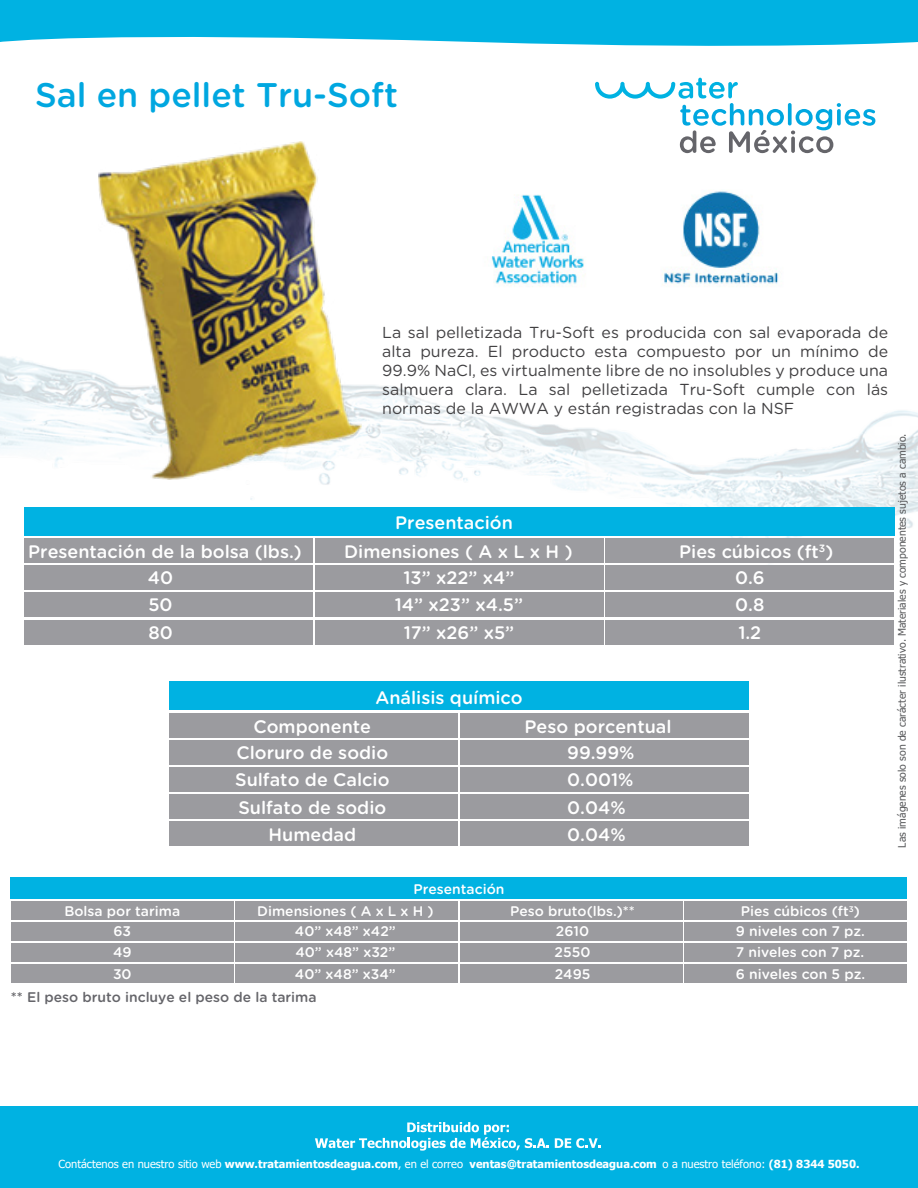
<style>
.page{position:relative;width:918px;height:1188px;background:#fff}
.page>*{position:absolute;margin:0;border:0;box-sizing:border-box;transform-origin:0 0}
.t1{font:500 34.2px "Gotham Rounded";color:#00a7e0}
.t2{font:500 18.15px/27px "Gotham Rounded";color:#fff;text-align:center}
.t3{font:15.9px/19.2px "Gotham Rounded";color:#414042;text-align:justify}
.t4{font:15px "Gotham Rounded";color:#414042}
.t5{font:500 13.95px/20.9px "Gotham Rounded";color:#fff;text-align:justify}
.t6{font:500 13.95px "Gotham Rounded";color:#65656a}
.t7{font:700 11.1px "Tahoma";color:#fff}
.t8{font:10.35px "Tahoma";color:#595a5c}
.s1{font-weight:400}
</style>
<div class="page">
<img style="left:0;top:356px;width:918px;height:210px">
<div style="left:0;top:1106px;width:918px;height:82px;background:#00b2e2"></div>
<div style="left:24px;top:507px;width:870px;height:28px;background:#00b2e2"></div>
<div style="left:24px;top:538px;width:289px;height:25px;background:#9b9b9f"></div>
<div style="left:315px;top:538px;width:289px;height:25px;background:#9b9b9f"></div>
<div style="left:605px;top:538px;width:289px;height:25px;background:#9b9b9f"></div>
<div style="left:24px;top:566px;width:289px;height:24px;background:#9b9b9f"></div>
<div style="left:315px;top:566px;width:289px;height:24px;background:#9b9b9f"></div>
<div style="left:605px;top:566px;width:289px;height:24px;background:#9b9b9f"></div>
<div style="left:24px;top:593px;width:289px;height:24px;background:#9b9b9f"></div>
<div style="left:315px;top:593px;width:289px;height:24px;background:#9b9b9f"></div>
<div style="left:605px;top:593px;width:289px;height:24px;background:#9b9b9f"></div>
<div style="left:24px;top:620px;width:289px;height:24px;background:#9b9b9f"></div>
<div style="left:315px;top:620px;width:289px;height:24px;background:#9b9b9f"></div>
<div style="left:605px;top:620px;width:289px;height:24px;background:#9b9b9f"></div>
<svg style="left:315px;top:1122px;width:234px;height:29px"></svg>
<svg style="left:555px;top:1138px;width:46px;height:10px"></svg>
<svg style="left:0;top:0;width:918px;height:46px;background:#18b9e4"></svg>
<svg style="left:595px;top:78px;width:280px;height:75px"></svg>
<img style="left:99px;top:142px;width:263px;height:338px">
<img style="left:491px;top:194px;width:93px;height:93px">
<img style="left:662px;top:191px;width:117px;height:94px">
<div style="left:169px;top:682px;width:580px;height:28px;background:#00b2e2"></div>
<div style="left:169px;top:713px;width:289px;height:24px;background:#9b9b9f"></div>
<div style="left:460px;top:713px;width:289px;height:24px;background:#9b9b9f"></div>
<div style="left:169px;top:740px;width:289px;height:24px;background:#9b9b9f"></div>
<div style="left:460px;top:740px;width:289px;height:24px;background:#9b9b9f"></div>
<div style="left:169px;top:767px;width:289px;height:25px;background:#9b9b9f"></div>
<div style="left:460px;top:767px;width:289px;height:25px;background:#9b9b9f"></div>
<div style="left:169px;top:795px;width:289px;height:24px;background:#9b9b9f"></div>
<div style="left:460px;top:795px;width:289px;height:24px;background:#9b9b9f"></div>
<div style="left:169px;top:822px;width:289px;height:24px;background:#9b9b9f"></div>
<div style="left:460px;top:822px;width:289px;height:24px;background:#9b9b9f"></div>
<div style="left:11px;top:901px;width:223px;height:19px;background:#9b9b9f"></div>
<div style="left:235px;top:901px;width:223px;height:19px;background:#9b9b9f"></div>
<div style="left:460px;top:901px;width:223px;height:19px;background:#9b9b9f"></div>
<div style="left:11px;top:922px;width:223px;height:19px;background:#9b9b9f"></div>
<div style="left:235px;top:922px;width:223px;height:19px;background:#9b9b9f"></div>
<div style="left:460px;top:922px;width:223px;height:19px;background:#9b9b9f"></div>
<div style="left:11px;top:943px;width:223px;height:19px;background:#9b9b9f"></div>
<div style="left:235px;top:943px;width:223px;height:19px;background:#9b9b9f"></div>
<div style="left:460px;top:943px;width:223px;height:19px;background:#9b9b9f"></div>
<div style="left:11px;top:964px;width:223px;height:19px;background:#9b9b9f"></div>
<div style="left:235px;top:964px;width:223px;height:19px;background:#9b9b9f"></div>
<div style="left:460px;top:964px;width:223px;height:19px;background:#9b9b9f"></div>
<div style="left:684px;top:901px;width:223px;height:19px;background:#9b9b9f"></div>
<div style="left:684px;top:922px;width:223px;height:19px;background:#9b9b9f"></div>
<div style="left:684px;top:943px;width:223px;height:19px;background:#9b9b9f"></div>
<div style="left:684px;top:964px;width:223px;height:19px;background:#9b9b9f"></div>
<div style="left:11px;top:877px;width:896px;height:22px;background:#00b2e2"></div>
<h1 class="t1" style="left:35px;top:71px;width:365px">Sal en pellet Tru-Soft</h1>
<p class="t3" style="left:382px;top:322px;width:507px">La sal pelletizada Tru-Soft es producida con sal evaporada de alta pureza. El producto esta compuesto por un mínimo de 99.9% NaCl, es virtualmente libre de no insolubles y produce una salmuera clara. La sal pelletizada Tru-Soft cumple con las normas de la AWWA y están registradas con la NSF</p>
<p class="t4" style="left:875px;top:371px;width:5px">.</p>
<p class="t2" style="left:395px;top:508px;width:119px">Presentación</p>
<p class="t2" style="left:28px;top:537px;width:275px">Presentación de la bolsa (lbs.)</p>
<p class="t2" style="left:344px;top:537px;width:230px">Dimensiones ( A x L x H )</p>
<p class="t2" style="left:679px;top:537px;width:156px">Pies cúbicos (ft<sup>3</sup>)</p>
<p class="t2" style="left:148px;top:563px;width:27px;line-height:27.5px;text-align:justify">40<br>50<br>80</p>
<p class="t2" style="left:403px;top:563px;width:113px">13” x22” x4”</p>
<p class="t2" style="left:735px;top:563px;width:31px">0.6</p>
<p class="t2" style="left:395px;top:590px;width:130px">14” x23” x4.5”</p>
<p class="t2" style="left:735px;top:590px;width:31px">0.8</p>
<p class="t2" style="left:404px;top:618px;width:112px">17” x26” x5”</p>
<p class="t2" style="left:738px;top:618px;width:25px">1.2</p>
<p class="t2" style="left:375px;top:683px;width:149px">Análisis químico</p>
<p class="t2" style="left:235px;top:712px;width:156px">Componente<br>Cloruro de sodio<br>Sulfato de Calcio<br>Sulfato de sodio</p>
<p class="t2" style="left:525px;top:712px;width:149px">Peso porcentual<br>99.99%<br>0.001%<br>0.04%</p>
<p class="t2" style="left:269px;top:820px;width:89px">Humedad</p>
<p class="t2" style="left:567px;top:820px;width:60px">0.04%</p>
<p class="t8" style="left:895px;top:848px;width:416px;rotate:-90deg">Las imágenes solo son de carácter ilustrativo. Materiales y componentes sujetos a cambio.</p>
<p class="t5" style="left:414px;top:878px;width:92px">Presentación</p>
<p class="t5" style="left:64px;top:900px;width:117px">Bolsa por tarima</p>
<p class="t5" style="left:257px;top:900px;width:178px">Dimensiones ( A x L x H )</p>
<p class="t5" style="left:510px;top:900px;width:126px">Peso bruto(lbs.)**</p>
<p class="t5" style="left:113px;top:920px;width:20px;line-height:21.3px">63<br>49<br>30</p>
<p class="t5" style="left:295px;top:920px;width:102px">40” x48” x42”</p>
<p class="t5" style="left:556px;top:920px;width:35px">2610</p>
<p class="t5" style="left:295px;top:941px;width:102px">40” x48” x32”</p>
<p class="t5" style="left:555px;top:941px;width:37px">2550</p>
<p class="t5" style="left:295px;top:963px;width:102px">40” x48” x34”</p>
<p class="t5" style="left:555px;top:963px;width:37px">2495</p>
<p class="t6" style="left:11px;top:987px;width:307px">** El peso bruto incluye el peso de la tarima</p>
<p class="t5" style="left:736px;top:900px;width:131px;text-align:center">Pies cúbicos (ft<sup>3</sup>)<br>9 niveles con 7 pz.<br>7 niveles con 7 pz.<br>6 niveles con 5 pz.</p>
<p class="t7" style="left:58px;top:1157px;width:803px"><span class="s1">Contáctenos en nuestro sitio web</span> www.tratamientosdeagua.com<span class="s1">, en el correo</span> ventas@tratamientosdeagua.com <span class="s1">o a nuestro teléfono:</span> (81) 8344 5050.</p>
</div>
